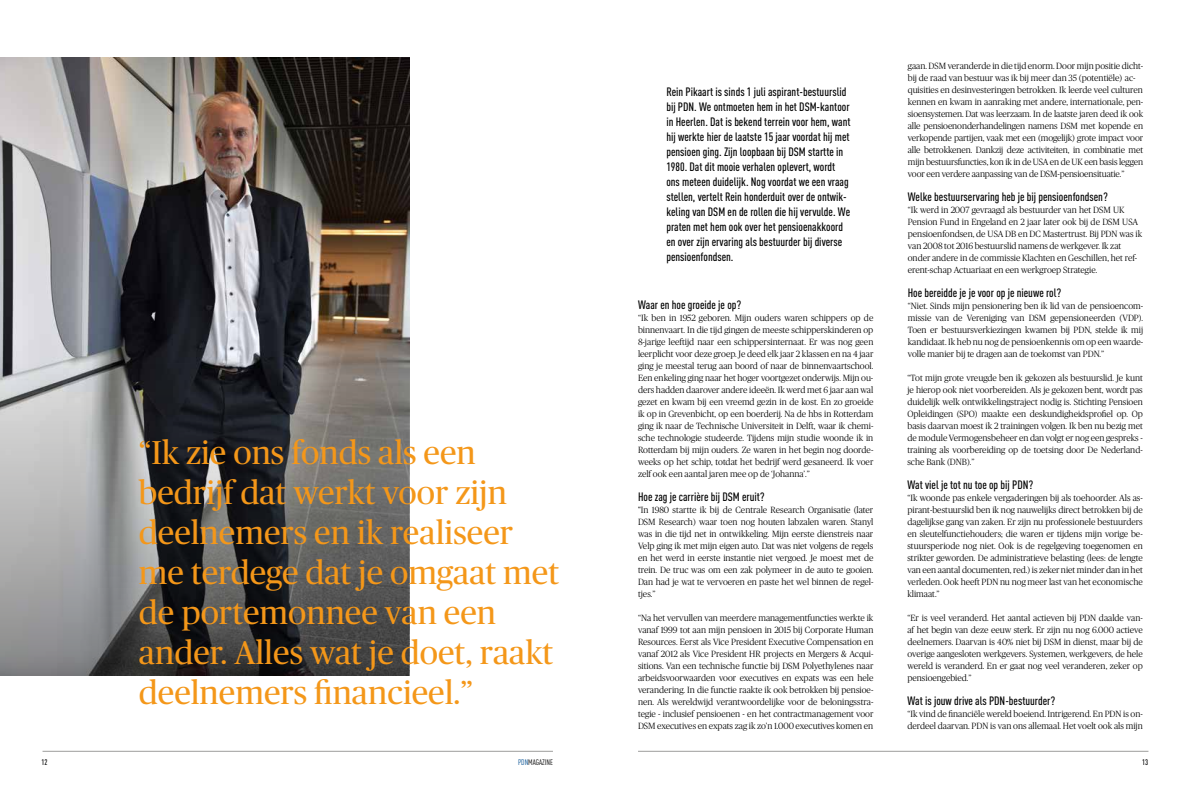
<style>
.page{position:relative;width:1191px;height:808px;background:#fff}
.page>*{position:absolute;margin:0;border:0;box-sizing:border-box;transform-origin:0 0}
.t1{font:33px/40px "Publico";color:#f49719}
.t2{font:500 condensed 12px/15px "DINOT";color:#000}
.t3{font:300 9px/12px "Publico";color:#000;text-align:justify}
.t4{font:condensed 8px "DINOT";color:#000}
.t5{font:500 condensed 8px "DINOT";color:#000}
.s1{color:#024f92}
</style>
<div class="page">
<hr style="left:638px;top:751px;width:510px;height:1px;background:#9d9d9c">
<hr style="left:43px;top:751px;width:510px;height:1px;background:#9d9d9c">
<img style="left:0;top:58px;width:409px;height:617px">
<svg style="left:0;top:363px;width:408px;height:312px;background:#656566"></svg>
<h1 class="t1" style="left:139px;top:433px;width:421px">“Ik zie ons fonds als een bedrijf dat werkt voor zijn deelnemers en ik realiseer me terdege dat je omgaat met de portemonnee van een ander. Alles wat je doet, raakt deelnemers financieel.”</h1>
<p class="t2" style="left:666px;top:84px;width:186px">Rein Pikaart is sinds 1 juli aspirant-bestuurslid bij PDN. We ontmoeten hem in het DSM-kantoor in Heerlen. Dat is bekend terrein voor hem, want hij werkte hier de laatste 15 jaar voordat hij met pensioen ging. Zijn loopbaan bij DSM startte in 1980. Dat dit mooie verhalen oplevert, wordt ons meteen duidelijk. Nog voordat we een vraag stellen, vertelt Rein honderduit over de ontwik&shy;keling van DSM en de rollen die hij vervulde. We praten met hem ook over het pensioenakkoord en over zijn ervaring als bestuurder bij diverse pensioenfondsen.</p>
<h2 class="t2" style="left:638px;top:296px;width:105px">Waar en hoe groeide je op?</h2>
<p class="t3" style="left:638px;top:312px;width:237px">“Ik ben in 1952 geboren. Mijn ouders waren schippers op de binnenvaart. In die tijd gingen de meeste schipperskinderen op 8-jarige leeftijd naar een schippersinternaat. Er was nog geen leerplicht voor deze groep. Je deed elk jaar 2 klassen en na 4 jaar ging je meestal terug aan boord of naar de binnenvaartschool.<br>Een enkeling ging naar het hoger voortgezet onderwijs. Mijn ou&shy;ders hadden daarover andere ideeën. Ik werd met 6 jaar aan wal gezet en kwam bij een vreemd gezin in de kost. En zo groeide ik op in Grevenbicht, op een boerderij. Na de hbs in Rotterdam ging ik naar de Technische Universiteit in Delft, waar ik chemi&shy;sche technologie studeerde. Tijdens mijn studie woonde ik in Rotterdam bij mijn ouders. Ze waren in het begin nog doorde&shy;weeks op het schip, totdat het bedrijf werd gesaneerd. Ik voer zelf ook een aantal jaren mee op de ‘Johanna’.”</p>
<h2 class="t2" style="left:638px;top:488px;width:128px">Hoe zag je carrière bij DSM eruit?</h2>
<p class="t3" style="left:638px;top:504px;width:237px">"In 1980 startte ik bij de Centrale Research Organisatie (later DSM Research) waar toen nog houten labzalen waren. Stanyl was in die tijd net in ontwikkeling. Mijn eerste dienstreis naar Velp ging ik met mijn eigen auto. Dat was niet volgens de regels en het werd in eerste instantie niet vergoed. Je moest met de trein. De truc was om een zak polymeer in de auto te gooien.<br>Dan had je wat te vervoeren en paste het wel binnen de regel&shy;tjes.”</p>
<p class="t3" style="left:638px;top:612px;width:237px">“Na het vervullen van meerdere managementfuncties werkte ik vanaf 1999 tot aan mijn pensioen in 2015 bij Corporate Human Resources. Eerst als Vice President Executive Compensation en vanaf 2012 als Vice President HR projects en Mergers &amp; Acqui&shy;sitions. Van een technische functie bij DSM Polyethylenes naar arbeidsvoorwaarden voor executives en expats was een hele verandering. In die functie raakte ik ook betrokken bij pensioe&shy;nen. Als wereldwijd verantwoordelijke voor de beloningsstra&shy;tegie - inclusief pensioenen - en het contractmanagement voor DSM executives en expats zag ik zo’n 1.000 executives komen en</p>
<p class="t3" style="left:907px;top:60px;width:237px;text-align:left">gaan. DSM veranderde in die tijd enorm. Door mijn positie dicht&shy;bij de raad van bestuur was ik bij meer dan 35 (potentiële) ac&shy;quisities en desinvesteringen betrokken. Ik leerde veel culturen kennen en kwam in aanraking met andere, internationale, pen&shy;sioensystemen. Dat was leerzaam. In de laatste jaren deed ik ook alle pensioenonderhandelingen namens DSM met kopende en verkopende partijen, vaak met een (mogelijk) grote impact voor alle betrokkenen. Dankzij deze activiteiten, in combinatie met mijn bestuursfuncties, kon ik in de USA en de UK een basis leggen voor een verdere aanpassing van de DSM-pensioensituatie.”</p>
<h2 class="t2" style="left:907px;top:188px;width:201px">Welke bestuurservaring heb je bij pensioenfondsen?</h2>
<p class="t3" style="left:907px;top:204px;width:236px;text-align:left">“Ik werd in 2007 gevraagd als bestuurder van het DSM UK Pension Fund in Engeland en 2 jaar later ook bij de DSM USA pensioenfondsen, de USA DB en DC Mastertrust. Bij PDN was ik van 2008 tot 2016 bestuurslid namens de werkgever. Ik zat onder andere in de commissie Klachten en Geschillen, het ref&shy;erent-schap Actuariaat en een werkgroep Strategie.</p>
<h2 class="t2" style="left:907px;top:284px;width:155px">Hoe bereidde je je voor op je nieuwe rol?</h2>
<p class="t3" style="left:907px;top:300px;width:237px">“Niet. Sinds mijn pensionering ben ik lid van de pensioencom&shy;missie van de Vereniging van DSM gepensioneerden (VDP).<br>Toen er bestuursverkiezingen kwamen bij PDN, stelde ik mij kandidaat. Ik heb nu nog de pensioenkennis om op een waarde&shy;volle manier bij te dragen aan de toekomst van PDN.”</p>
<p class="t3" style="left:907px;top:372px;width:237px">“Tot mijn grote vreugde ben ik gekozen als bestuurslid. Je kunt je hierop ook niet voorbereiden. Als je gekozen bent, wordt pas duidelijk welk ontwikkelingstraject nodig is. Stichting Pensioen Opleidingen (SPO) maakte een deskundigheidsprofiel op. Op basis daarvan moest ik 2 trainingen volgen. Ik ben nu bezig met de module Vermogensbeheer en dan volgt er nog een gespreks - training als voorbereiding op de toetsing door De Nederland&shy;sche Bank (DNB).”</p>
<h2 class="t2" style="left:907px;top:476px;width:127px">Wat viel je tot nu toe op bij PDN?</h2>
<p class="t3" style="left:907px;top:492px;width:237px">“Ik woonde pas enkele vergaderingen bij als toehoorder. Als as&shy;pirant-bestuurslid ben ik nog nauwelijks direct betrokken bij de dagelijkse gang van zaken. Er zijn nu professionele bestuurders en sleutelfunctiehouders; die waren er tijdens mijn vorige be&shy;stuursperiode nog niet. Ook is de regelgeving toegenomen en strikter geworden. De administratieve belasting (lees: de lengte van een aantal documenten, red.) is zeker niet minder dan in het verleden. Ook heeft PDN nu nog meer last van het economische klimaat.”</p>
<p class="t3" style="left:907px;top:612px;width:237px">“Er is veel veranderd. Het aantal actieven bij PDN daalde van&shy;af het begin van deze eeuw sterk. Er zijn nu nog 6.000 actieve deelnemers. Daarvan is 40% niet bij DSM in dienst, maar bij de overige aangesloten werkgevers. Systemen, werkgevers, de hele wereld is veranderd. En er gaat nog veel veranderen, zeker op pensioengebied.”</p>
<h2 class="t2" style="left:907px;top:692px;width:149px">Wat is jouw drive als PDN-bestuurder?</h2>
<p class="t3" style="left:907px;top:708px;width:237px">“Ik vind de financiële wereld boeiend. Intrigerend. En PDN is on&shy;derdeel daarvan. PDN is van ons allemaal. Het voelt ook als mijn</p>
<p class="t5" style="left:41px;top:756px;width:8px">12</p>
<p class="t4" style="left:518px;top:757px;width:36px"><span class="s1">PDN</span>MAGAZINE</p>
<p class="t5" style="left:1142px;top:757px;width:8px">13</p>
</div>
